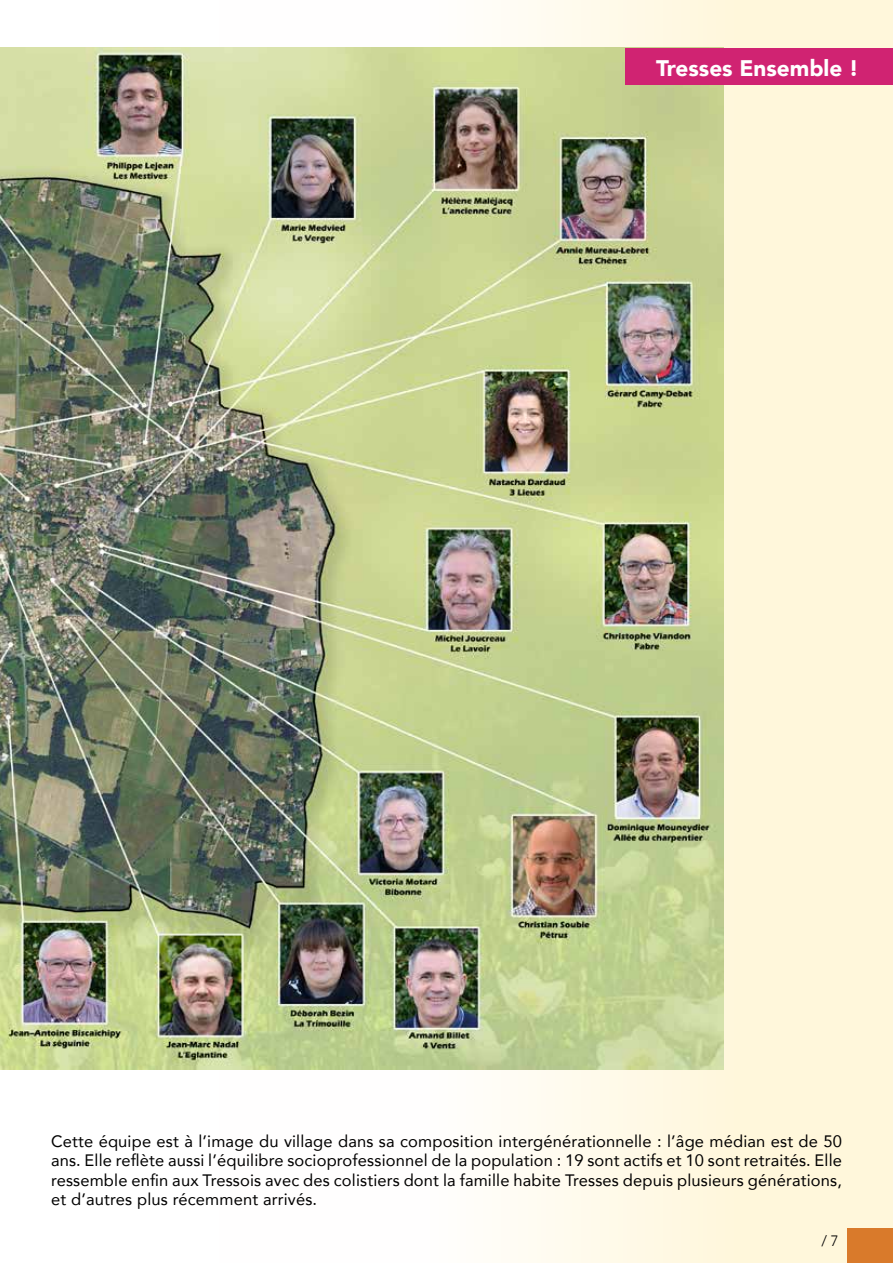
<style>
.page{position:relative;width:893px;height:1263px;background:#fff}
.page>*{position:absolute;margin:0;border:0;box-sizing:border-box;transform-origin:0 0}
.t1{font:900 22.5px "Avenir";color:#fff}
.t2{font:16.5px/19.5px "Avenir";letter-spacing:.01em;color:#000;text-align:justify}
.t3{font:300 15px "Avenir";color:#000}
</style>
<div class="page">
<div style="left:219px;top:0;width:674px;height:1263px;background:linear-gradient(to right,#fff,#fff6d5)"></div>
<img style="left:0;top:47px;width:723px;height:1022px">
<div style="left:847px;top:1229px;width:46px;height:34px;background:#d97a2b"></div>
<div style="left:625px;top:48px;width:268px;height:37px;background:#d02372"></div>
<h1 class="t1" style="left:656px;top:48px;width:204px">Tresses Ensemble !</h1>
<p class="t2" style="left:51px;top:1131px;width:792px">Cette équipe est à l’image du village dans sa composition intergénérationnelle : l’âge médian est de 50 ans. Elle reflète aussi l’équilibre socioprofessionnel de la population : 19 sont actifs et 10 sont retraités. Elle ressemble enfin aux Tressois avec des colistiers dont la famille habite Tresses depuis plusieurs générations, et d’autres plus récemment arrivés.</p>
<p class="t3" style="left:821px;top:1232px;width:19px">/ 7</p>
</div>
